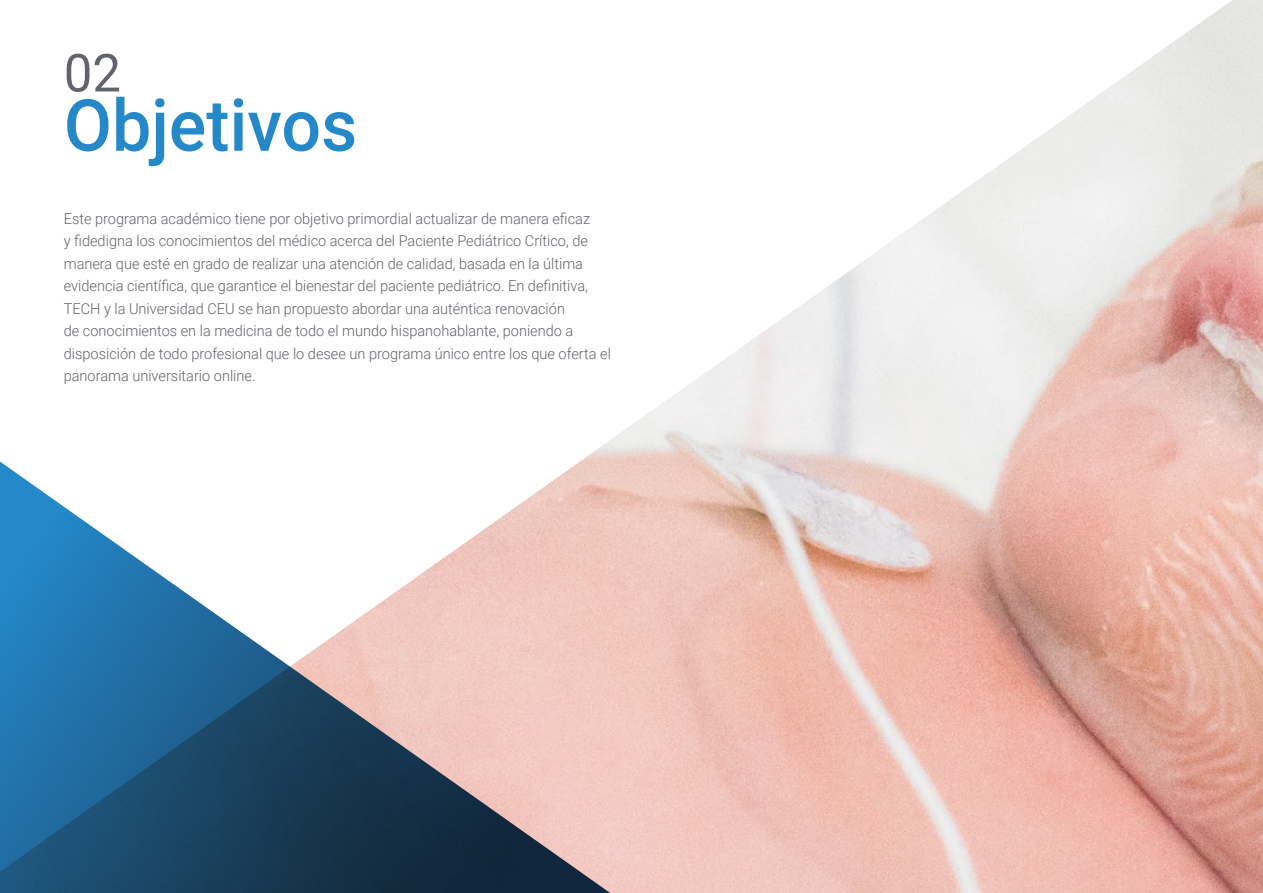
<style>
.page{position:relative;width:1263px;height:893px;background:#fff}
.page>*{position:absolute;margin:0;border:0;box-sizing:border-box;transform-origin:0 0}
.t1{font:500 72px "Roboto";color:#2488c9}
.t2{font:52.5px "Roboto";color:#61646a}
.t3{font:300 15px/22.5px "Roboto";color:#61646a}
</style>
<div class="page">
<img style="left:602px;top:0;width:661px;height:893px">
<svg style="left:0;top:446px;width:640px;height:447px"></svg>
<h2 class="t2" style="left:64px;top:36px;width:59px">02</h2>
<h1 class="t1" style="left:64px;top:75px;width:295px">Objetivos</h1>
<p class="t3" style="left:64px;top:207px;width:549px">Este programa académico tiene por objetivo primordial actualizar de manera eficaz<br>y fidedigna los conocimientos del médico acerca del Paciente Pediátrico Crítico, de manera que esté en grado de realizar una atención de calidad, basada en la última evidencia científica, que garantice el bienestar del paciente pediátrico. En definitiva, TECH y la Universidad CEU se han propuesto abordar una auténtica renovación<br>de conocimientos en la medicina de todo el mundo hispanohablante, poniendo a disposición de todo profesional que lo desee un programa único entre los que oferta el panorama universitario online.</p>
</div>
